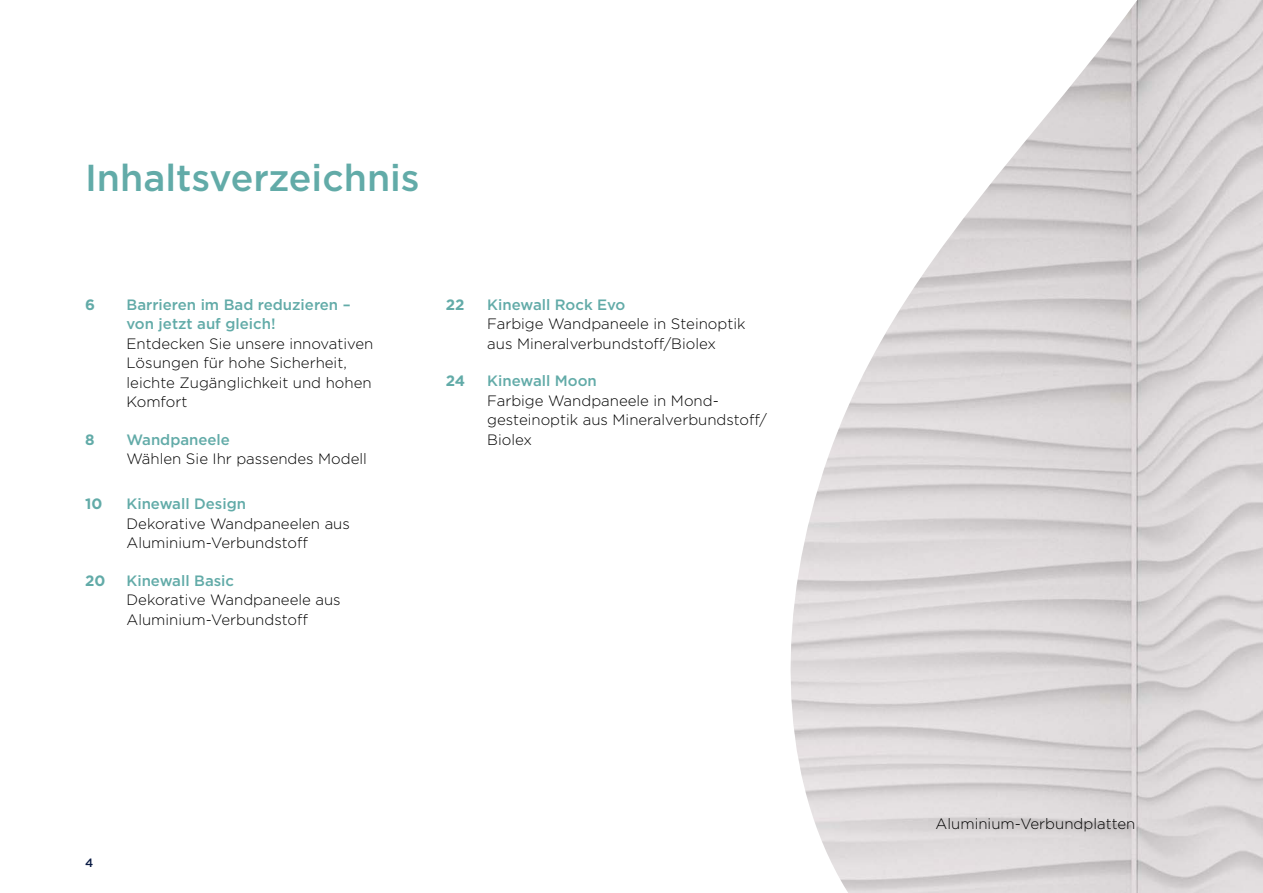
<style>
.page{position:relative;width:1263px;height:893px;background:#fff}
.page>*{position:absolute;margin:0;border:0;box-sizing:border-box;transform-origin:0 0}
.t1{font:500 37.5px "Gotham";color:#62aba8}
.t2{font:300 15px/19.5px "Gotham";color:#000}
.t3{font:500 15px/19.5px "Gotham";color:#62aba8}
.t4{font:700 15px "Gotham";color:#62aba8}
.t5{font:500 12px "Gotham";color:#0a1b44}
</style>
<div class="page">
<img style="left:790px;top:0;width:473px;height:893px">
<h1 class="t1" style="left:85px;top:153px;width:336px">Inhaltsverzeichnis</h1>
<p class="t4" style="left:85px;top:295px;width:11px">6</p>
<p class="t3" style="left:126px;top:295px;width:226px">Barrieren im Bad reduzieren – von jetzt auf gleich!</p>
<p class="t2" style="left:126px;top:333px;width:248px">Entdecken Sie unsere innovativen<br>Lösungen für hohe Sicherheit, leichte Zugänglichkeit und hohen<br>Komfort</p>
<p class="t4" style="left:85px;top:430px;width:11px">8</p>
<p class="t3" style="left:126px;top:430px;width:105px">Wandpaneele</p>
<p class="t2" style="left:126px;top:449px;width:242px">Wählen Sie Ihr passendes Modell</p>
<p class="t4" style="left:85px;top:494px;width:19px">10</p>
<p class="t3" style="left:126px;top:494px;width:121px">Kinewall Design</p>
<p class="t2" style="left:126px;top:513px;width:225px">Dekorative Wandpaneelen aus<br>Aluminium-Verbundstoff</p>
<p class="t4" style="left:85px;top:570px;width:22px">20</p>
<p class="t3" style="left:126px;top:570px;width:109px">Kinewall Basic</p>
<p class="t2" style="left:126px;top:590px;width:216px">Dekorative Wandpaneele aus<br>Aluminium-Verbundstoff</p>
<p class="t4" style="left:446px;top:295px;width:20px">22</p>
<p class="t3" style="left:487px;top:295px;width:140px">Kinewall Rock Evo</p>
<p class="t2" style="left:487px;top:314px;width:260px">Farbige Wandpaneele in Steinoptik aus Mineralverbundstoff/Biolex</p>
<p class="t4" style="left:446px;top:371px;width:21px">24</p>
<p class="t3" style="left:487px;top:371px;width:111px">Kinewall Moon</p>
<p class="t2" style="left:487px;top:390px;width:281px">Farbige Wandpaneele in Mond&shy;gesteinoptik aus Mineralverbundstoff/<br>Biolex</p>
<p class="t5" style="left:85px;top:855px;width:10px">4</p>
<p class="t2" style="left:936px;top:814px;width:201px">Aluminium-Verbundplatten</p>
</div>
